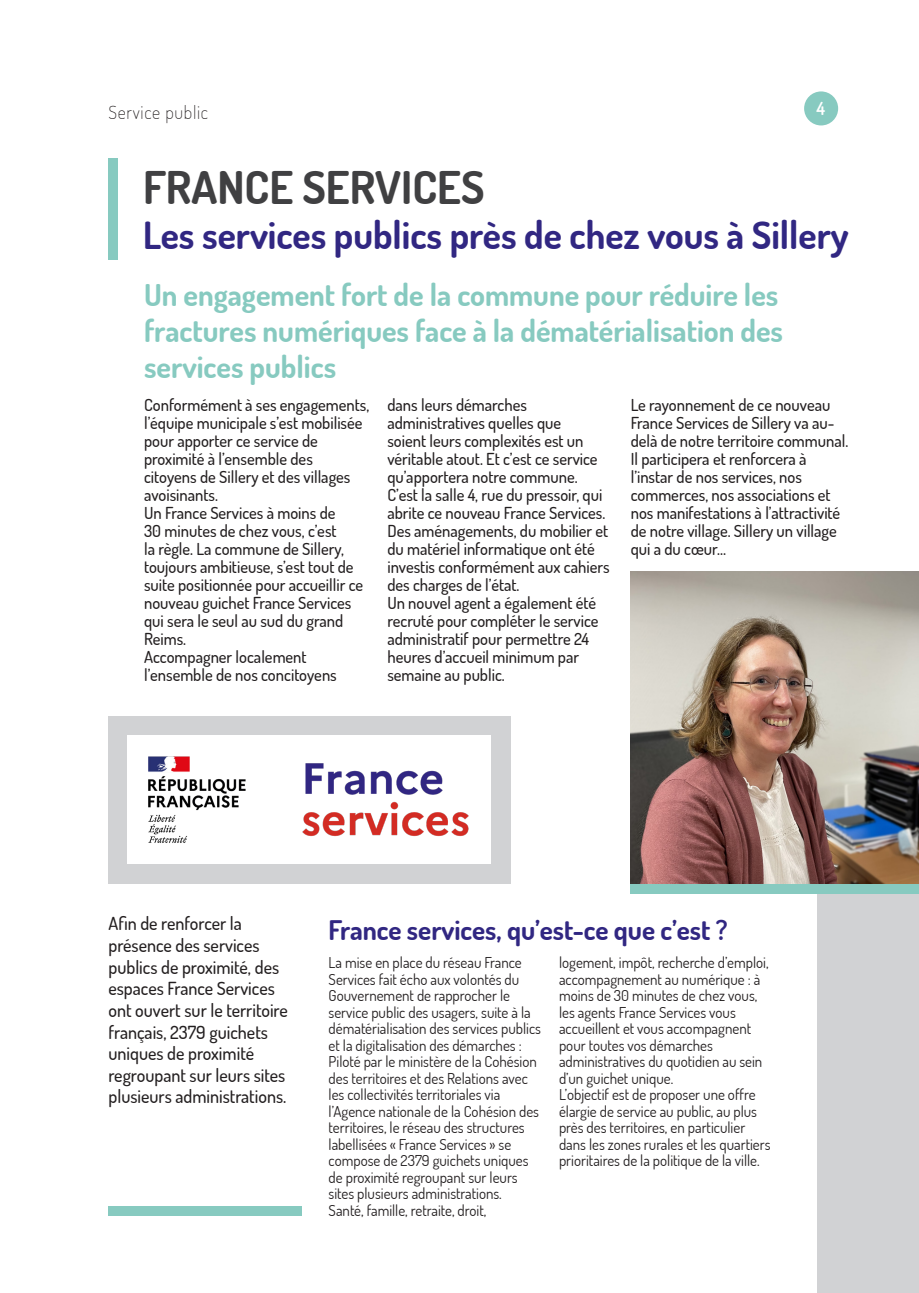
<style>
.page{position:relative;width:919px;height:1293px;background:#fff}
.page>*{position:absolute;margin:0;border:0;box-sizing:border-box;transform-origin:0 0}
.t1{font:700 45px "Dosis";color:#404042}
.t2{font:700 37.5px "Dosis";color:#312782}
.t3{font:700 30px/36px "Dosis";color:#87cac0}
.t4{font:700 27px "Dosis";color:#312782}
.t5{font:500 18px/21.6px "Dosis";color:#231f20}
.t6{font:200 18px "Dosis";letter-spacing:.04em;color:#231f20}
.t7{font:600 18px "Dosis";color:#fff}
.t8{font:500 16.5px/18px "Dosis";color:#231f20}
.t9{font:15px/16.5px "Dosis";color:#231f20}
</style>
<div class="page">
<div style="left:817px;top:828px;width:101px;height:465px;background:#d1d2d4"></div>
<div style="left:108px;top:158px;width:10px;height:101px;background:#87cac0"></div>
<div style="left:804px;top:91px;width:34px;height:34px;background:#87cac0;border-radius:50%"></div>
<div style="left:108px;top:716px;width:402px;height:168px;background:#d1d2d4"></div>
<div style="left:127px;top:735px;width:363px;height:128px;background:#fff"></div>
<img style="left:148px;top:756px;width:321px;height:87px">
<img style="left:630px;top:572px;width:288px;height:312px">
<div style="left:108px;top:1206px;width:194px;height:10px;background:#87cac0"></div>
<div style="left:630px;top:884px;width:288px;height:9px;background:#87cac0"></div>
<p class="t6" style="left:108px;top:100px;width:101px">Service public</p>
<p class="t7" style="left:816px;top:95px;width:10px">4</p>
<p class="t1" style="left:143px;top:157px;width:343px">FRANCE SERVICES</p>
<p class="t2" style="left:143px;top:210px;width:707px">Les services publics près de chez vous à Sillery</p>
<p class="t3" style="left:144px;top:276px;width:640px">Un engagement fort de la commune pour réduire les fractures numériques face à la dématérialisation des services publics</p>
<p class="t8" style="left:144px;top:395px;width:227px">Conformément à ses engagements, l’équipe municipale s’est mobilisée pour apporter ce service de proximité à l’ensemble des citoyens de Sillery et des villages avoisinants.</p>
<p class="t8" style="left:144px;top:503px;width:220px">Un France Services à moins de<br>30 minutes de chez vous, c’est<br>la règle. La commune de Sillery, toujours ambitieuse, s’est tout de suite positionnée pour accueillir ce nouveau guichet France Services qui sera le seul au sud du grand<br>Reims.</p>
<p class="t8" style="left:144px;top:647px;width:194px">Accompagner localement l’ensemble de nos concitoyens</p>
<p class="t8" style="left:387px;top:395px;width:212px">dans leurs démarches administratives quelles que soient leurs complexités est un véritable atout. Et c’est ce service qu’apportera notre commune.</p>
<p class="t8" style="left:387px;top:485px;width:223px">C’est la salle 4, rue du pressoir, qui abrite ce nouveau France Services.<br>Des aménagements, du mobilier et du matériel informatique ont été investis conformément aux cahiers des charges de l’état.</p>
<p class="t8" style="left:387px;top:593px;width:213px">Un nouvel agent a également été recruté pour compléter le service administratif pour permettre 24 heures d’accueil minimum par semaine au public.</p>
<p class="t8" style="left:630px;top:395px;width:219px">Le rayonnement de ce nouveau<br>France Services de Sillery va au&shy;delà de notre territoire communal.<br>Il participera et renforcera à l’instar de nos services, nos commerces, nos associations et nos manifestations à l’attractivité de notre village. Sillery un village qui a du cœur…</p>
<p class="t5" style="left:108px;top:912px;width:181px">Afin de renforcer la présence des services publics de proximité, des espaces France Services ont ouvert sur le territoire français, 2379 guichets uniques de proximité regroupant sur leurs sites plusieurs administrations.</p>
<p class="t4" style="left:328px;top:911px;width:400px">France services, qu’est-ce que c’est ?</p>
<p class="t9" style="left:328px;top:954px;width:214px">La mise en place du réseau France Services fait écho aux volontés du Gouvernement de rapprocher le service public des usagers, suite à la dématérialisation des services publics et la digitalisation des démarches :</p>
<p class="t9" style="left:328px;top:1053px;width:212px">Piloté par le ministère de la Cohésion des territoires et des Relations avec les collectivités territoriales via l’Agence nationale de la Cohésion des territoires, le réseau des structures labellisées « France Services » se compose de 2379 guichets uniques de proximité regroupant sur leurs sites plusieurs administrations.</p>
<p class="t9" style="left:328px;top:1201px;width:159px">Santé, famille, retraite, droit,</p>
<p class="t9" style="left:559px;top:954px;width:211px">logement, impôt, recherche d’emploi, accompagnement au numérique : à moins de 30 minutes de chez vous, les agents France Services vous accueillent et vous accompagnent pour toutes vos démarches administratives du quotidien au sein d’un guichet unique.</p>
<p class="t9" style="left:559px;top:1086px;width:213px">L’objectif est de proposer une offre élargie de service au public, au plus près des territoires, en particulier dans les zones rurales et les quartiers prioritaires de la politique de la ville.</p>
</div>
